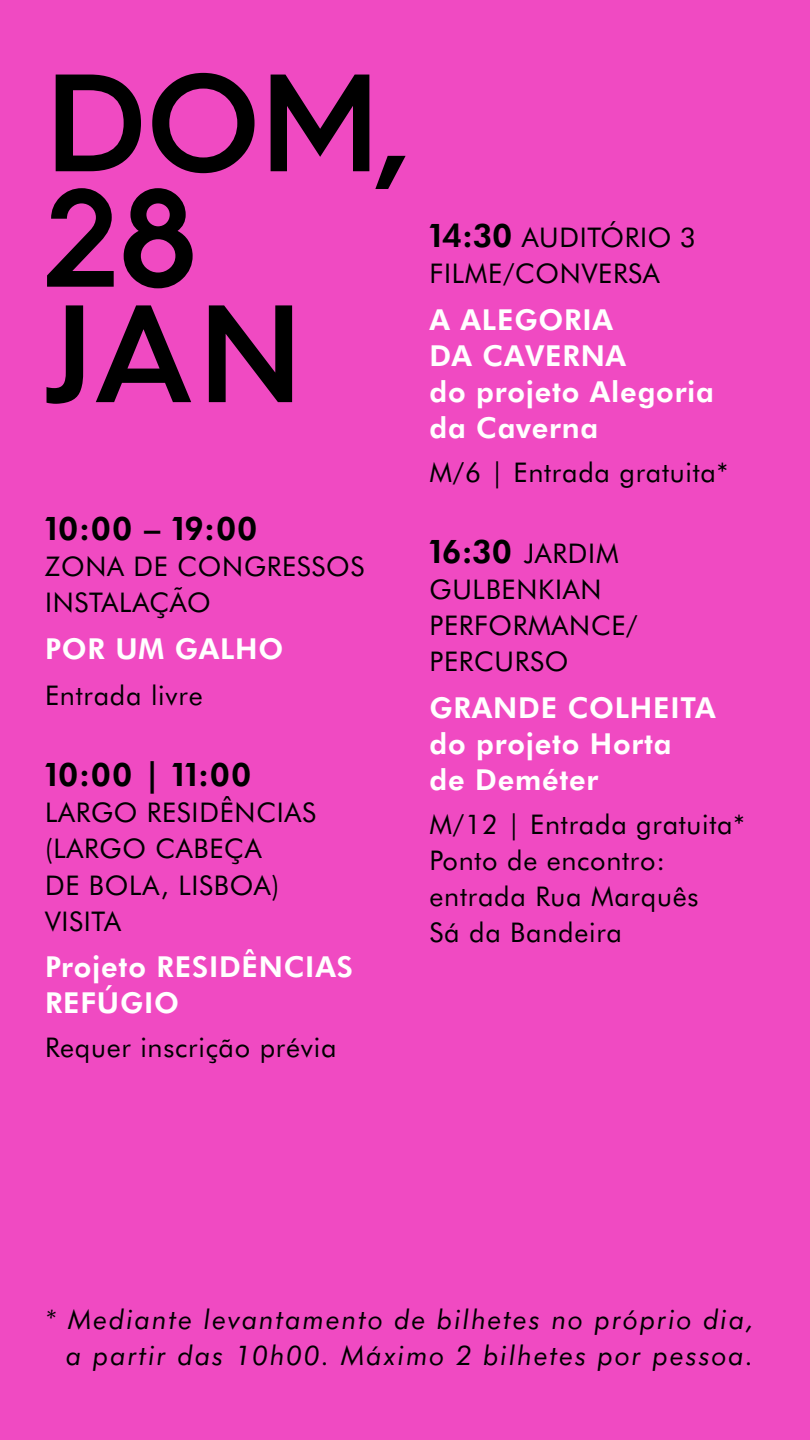
<style>
.page{position:relative;width:810px;height:1440px;background:#f04ac2}
.page>*{position:absolute;margin:0;border:0;box-sizing:border-box;transform-origin:0 0}
.t1{font:600 138.75px/115.4px "Hurme Geometric Sans 4";color:#000}
.t2{font:700 32.55px "Futura BT";letter-spacing:.025em;color:#000}
.t3{font:700 28.95px/36.2px "Futura BT";letter-spacing:.025em;color:#fff}
.t4{font:27.15px/36.2px "Futura BT";letter-spacing:.025em;color:#000}
.t5{font:italic 27.15px/36.2px "Futura BT";letter-spacing:.07em;color:#000;text-align:right}
.s1{font-weight:700;font-size:32.55px}
</style>
<div class="page">
<h1 class="t1" style="left:45px;top:62px;width:367px">DOM,<br>28<br>JAN</h1>
<p class="t2" style="left:45px;top:507px;width:214px">10:00 – 19:00</p>
<p class="t4" style="left:45px;top:548px;width:321px">ZONA DE CONGRESSOS<br>INSTALAÇÃO</p>
<p class="t3" style="left:45px;top:630px;width:240px">POR UM GALHO</p>
<p class="t4" style="left:45px;top:677px;width:159px">Entrada livre</p>
<p class="t2" style="left:45px;top:753px;width:208px">10:00 | 11:00</p>
<p class="t4" style="left:45px;top:794px;width:273px">LARGO RESIDÊNCIAS (LARGO CABEÇA<br>DE BOLA, LISBOA)<br>VISITA</p>
<p class="t3" style="left:45px;top:948px;width:309px">Projeto RESIDÊNCIAS<br>REFÚGIO</p>
<p class="t4" style="left:45px;top:1029px;width:293px">Requer inscrição prévia</p>
<p class="t4" style="left:430px;top:219px;width:267px"><span class="s1">14:30</span> AUDITÓRIO 3<br>FILME/CONVERSA</p>
<p class="t3" style="left:430px;top:300px;width:286px">A ALEGORIA<br>DA CAVERNA<br>do projeto Alegoria da Caverna</p>
<p class="t4" style="left:430px;top:454px;width:300px">M/6 | Entrada gratuita*</p>
<p class="t4" style="left:430px;top:535px;width:210px"><span class="s1">16:30</span> JARDIM<br>GULBENKIAN<br>PERFORMANCE/<br>PERCURSO</p>
<p class="t3" style="left:430px;top:689px;width:288px">GRANDE COLHEITA do projeto Horta<br>de Deméter</p>
<p class="t4" style="left:430px;top:806px;width:317px">M/12 | Entrada gratuita*<br>Ponto de encontro: entrada Rua Marquês<br>Sá da Bandeira</p>
<p class="t5" style="left:45px;top:1301px;width:711px">* Mediante levantamento de bilhetes no próprio dia, a partir das 10h00. Máximo 2 bilhetes por pessoa.</p>
</div>
